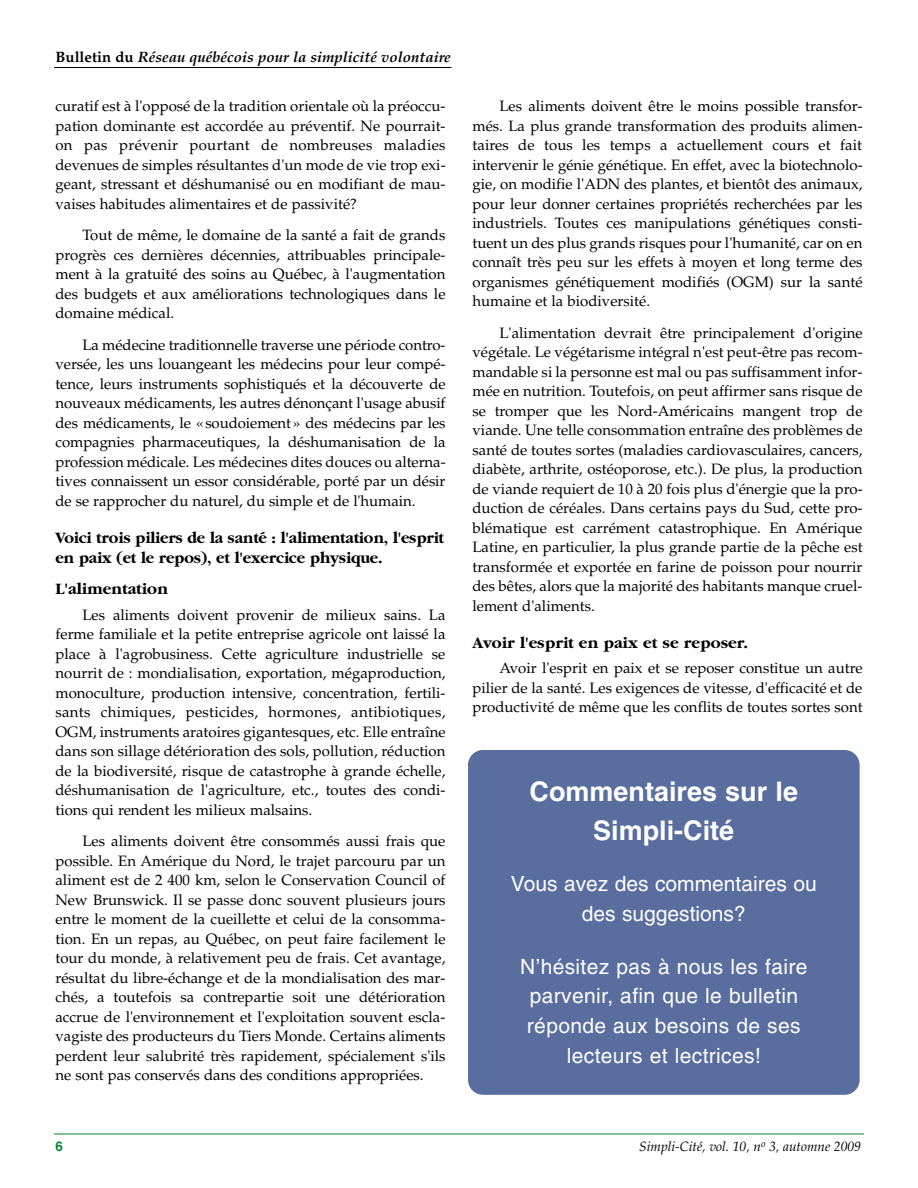
<style>
.page{position:relative;width:918px;height:1188px;background:#fff}
.page>*{position:absolute;margin:0;border:0;box-sizing:border-box;transform-origin:0 0}
.t1{font:700 27px/39px "Helvetica";color:#fff;text-align:center}
.t2{font:21px/30px "Helvetica";letter-spacing:.015em;color:#fff;text-align:center}
.t3{font:700 16.5px/19.8px "Garamond";letter-spacing:-.01em;color:#000}
.t4{font:15px/19.5px "Palatino";color:#000;text-align:justify}
.t5{font:italic 700 15px "Palatino";color:#000}
.t6{font:italic 13.5px "Palatino";color:#000}
.t7{font:700 13.5px "Helvetica";color:#018737}
.s1{font-style:normal}
</style>
<div class="page">
<hr style="left:54px;top:67px;width:398px;height:1px;background:#000">
<hr style="left:54px;top:1134px;width:810px;height:1px;background:#018737">
<div style="left:468px;top:750px;width:392px;height:345px;background:#596d9f;border-radius:15px"></div>
<p class="t5" style="left:56px;top:51px;width:397px"><span class="s1">Bulletin du</span> Réseau québécois pour la simplicité volontaire</p>
<p class="t4" style="left:56px;top:98px;width:392px">curatif est à l'opposé de la tradition orientale où la préoccu&shy;pation dominante est accordée au préventif. Ne pourrait&shy;on pas prévenir pourtant de nombreuses maladies devenues de simples résultantes d'un mode de vie trop exi&shy;geant, stressant et déshumanisé ou en modifiant de mau&shy;vaises habitudes alimentaires et de passivité?</p>
<p class="t4" style="left:56px;top:227px;width:392px;text-indent:27px">Tout de même, le domaine de la santé a fait de grands progrès ces dernières décennies, attribuables principale&shy;ment à la gratuité des soins au Québec, à l'augmentation des budgets et aux améliorations technologiques dans le domaine médical.</p>
<p class="t4" style="left:56px;top:337px;width:392px;text-indent:27px">La médecine traditionnelle traverse une période contro&shy;versée, les uns louangeant les médecins pour leur compé&shy;tence, leurs instruments sophistiqués et la découverte de nouveaux médicaments, les autres dénonçant l'usage abusif des médicaments, le «soudoiement» des médecins par les compagnies pharmaceutiques, la déshumanisation de la profession médicale. Les médecines dites douces ou alterna&shy;tives connaissent un essor considérable, porté par un désir de se rapprocher du naturel, du simple et de l'humain.</p>
<p class="t3" style="left:56px;top:527px;width:390px">Voici trois piliers de la santé : l'alimentation, l'esprit en paix (et le repos), et l'exercice physique.</p>
<p class="t3" style="left:56px;top:579px;width:114px">L'alimentation</p>
<p class="t4" style="left:55px;top:607px;width:392px;text-indent:27px">Les aliments doivent provenir de milieux sains. La ferme familiale et la petite entreprise agricole ont laissé la place à l'agrobusiness. Cette agriculture industrielle se nourrit de : mondialisation, exportation, mégaproduction, monoculture, production intensive, concentration, fertili&shy;sants chimiques, pesticides, hormones, antibiotiques, OGM, instruments aratoires gigantesques, etc. Elle entraîne dans son sillage détérioration des sols, pollution, réduction de la biodiversité, risque de catastrophe à grande échelle, déshumanisation de l'agriculture, etc., toutes des condi&shy;tions qui rendent les milieux malsains.</p>
<p class="t4" style="left:55px;top:833px;width:392px;text-indent:27px">Les aliments doivent être consommés aussi frais que possible. En Amérique du Nord, le trajet parcouru par un aliment est de 2 400 km, selon le Conservation Council of New Brunswick. Il se passe donc souvent plusieurs jours entre le moment de la cueillette et celui de la consomma&shy;tion. En un repas, au Québec, on peut faire facilement le tour du monde, à relativement peu de frais. Cet avantage, résultat du libre-échange et de la mondialisation des mar&shy;chés, a toutefois sa contrepartie soit une détérioration accrue de l'environnement et l'exploitation souvent escla&shy;vagiste des producteurs du Tiers Monde. Certains aliments perdent leur salubrité très rapidement, spécialement s'ils ne sont pas conservés dans des conditions appropriées.</p>
<p class="t4" style="left:472px;top:98px;width:392px;text-indent:27px">Les aliments doivent être le moins possible transfor&shy;més. La plus grande transformation des produits alimen&shy;taires de tous les temps a actuellement cours et fait intervenir le génie génétique. En effet, avec la biotechnolo&shy;gie, on modifie l'ADN des plantes, et bientôt des animaux, pour leur donner certaines propriétés recherchées par les industriels. Toutes ces manipulations génétiques consti&shy;tuent un des plus grands risques pour l'humanité, car on en connaît très peu sur les effets à moyen et long terme des organismes génétiquement modifiés (OGM) sur la santé humaine et la biodiversité.</p>
<p class="t4" style="left:472px;top:325px;width:392px;text-indent:27px">L'alimentation devrait être principalement d'origine végétale. Le végétarisme intégral n'est peut-être pas recom&shy;mandable si la personne est mal ou pas suffisamment infor&shy;mée en nutrition. Toutefois, on peut affirmer sans risque de se tromper que les Nord-Américains mangent trop de viande. Une telle consommation entraîne des problèmes de santé de toutes sortes (maladies cardiovasculaires, cancers, diabète, arthrite, ostéoporose, etc.). De plus, la production de viande requiert de 10 à 20 fois plus d'énergie que la pro&shy;duction de céréales. Dans certains pays du Sud, cette pro&shy;blématique est carrément catastrophique. En Amérique Latine, en particulier, la plus grande partie de la pêche est transformée et exportée en farine de poisson pour nourrir des bêtes, alors que la majorité des habitants manque cruel&shy;lement d'aliments.</p>
<p class="t3" style="left:472px;top:632px;width:277px">Avoir l'esprit en paix et se reposer.</p>
<p class="t4" style="left:472px;top:660px;width:392px;text-indent:27px">Avoir l'esprit en paix et se reposer constitue un autre pilier de la santé. Les exigences de vitesse, d'efficacité et de productivité de même que les conflits de toutes sortes sont</p>
<h1 class="t1" style="left:530px;top:774px;width:270px">Commentaires sur le<br>Simpli-Cité</h1>
<h2 class="t2" style="left:511px;top:871px;width:307px">Vous avez des commentaires ou des suggestions?</h2>
<h2 class="t2" style="left:520px;top:953px;width:289px">N’hésitez pas à nous les faire parvenir, afin que le bulletin réponde aux besoins de ses lecteurs et lectrices!</h2>
<p class="t7" style="left:56px;top:1141px;width:9px">6</p>
<p class="t6" style="left:639px;top:1142px;width:223px">Simpli-Cité, vol. 10, n<sup>o</sup> 3, automne 2009</p>
</div>
